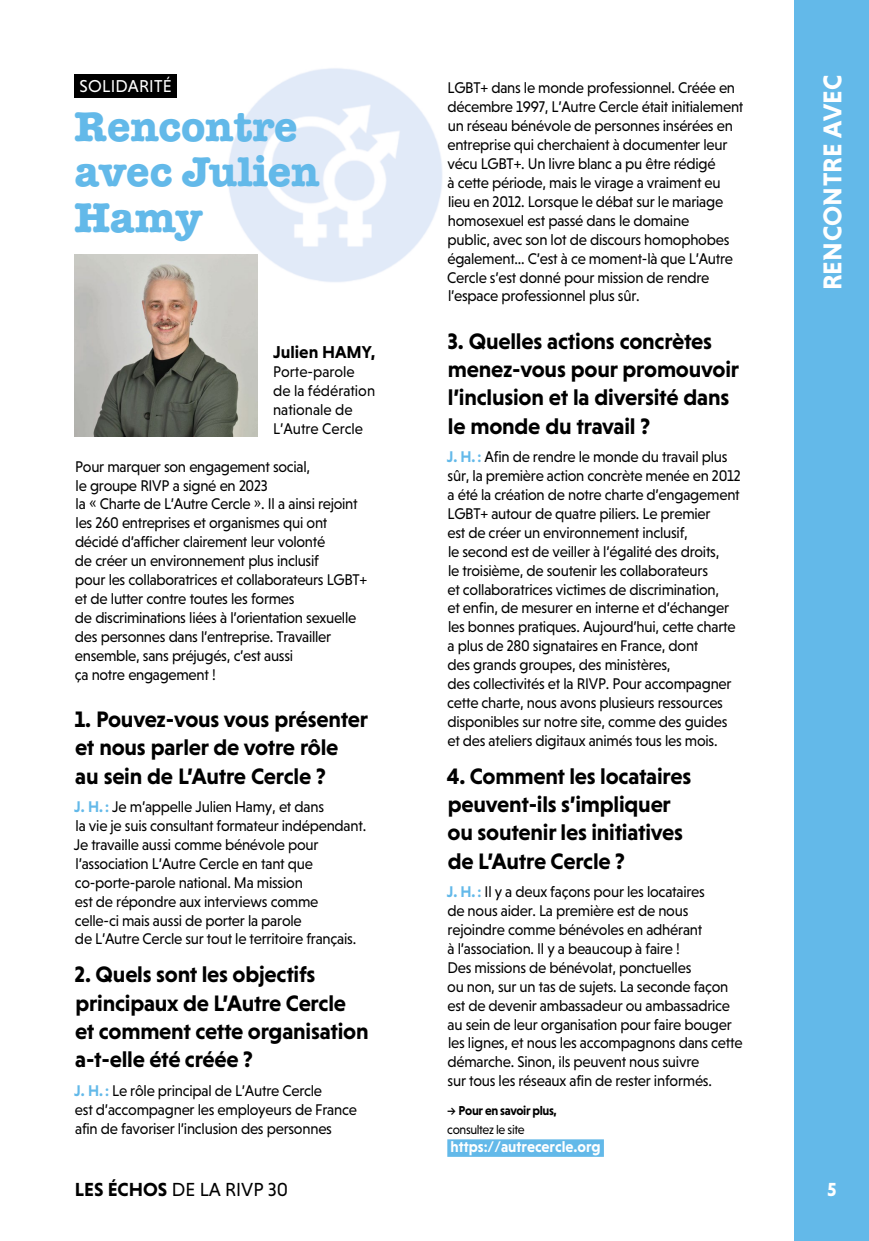
<style>
.page{position:relative;width:869px;height:1241px;background:#fff}
.page>*{position:absolute;margin:0;border:0;box-sizing:border-box;transform-origin:0 0}
.t1{font:700 42px/45.5px "American Typewriter ITC Pro";color:#63b9e9}
.t2{font:700 26.25px "Niveau Grotesk";letter-spacing:.015em;color:#fff}
.t3{font:700 22.75px/28.3px "Niveau Grotesk";letter-spacing:-.01em;color:#000}
.t4{font:19.25px "Niveau Grotesk";color:#000}
.t5{font:700 19.25px "Niveau Grotesk";color:#fff}
.t6{font:700 17.5px "Niveau Grotesk";color:#000}
.t7{font:17.5px "Niveau Grotesk";letter-spacing:.015em;color:#fff}
.t8{font:15.75px/18.9px "Niveau Grotesk";letter-spacing:-.015em;color:#000;scale:.95 1}
.t9{font:700 15.75px "Niveau Grotesk";color:#fff;scale:.95 1}
.t10{font:700 13.12px "Niveau Grotesk";letter-spacing:-.03em;color:#000;scale:.95 1}
.t11{font:13.12px "Niveau Grotesk";letter-spacing:-.03em;color:#000;scale:.95 1}
.s1{font-weight:700;color:#63b9e9}
.s2{font-weight:700}
</style>
<div class="page">
<div style="left:794px;top:0;width:74px;height:1240px;background:#63b9e9"></div>
<img style="left:157px;top:68px;width:285px;height:214px">
<div style="left:74px;top:74px;width:103px;height:23px;background:#000"></div>
<img style="left:74px;top:254px;width:184px;height:182px">
<div style="left:447px;top:1139px;width:156px;height:17px;background:#63b9e9"></div>
<p class="t7" style="left:79px;top:76px;width:94px">SOLIDARITÉ</p>
<p class="t8" style="left:447px;top:78px;width:313px">LGBT+ dans le monde professionnel. Créée en décembre 1997, L’Autre Cercle était initialement un réseau bénévole de personnes insérées en entreprise qui cherchaient à documenter leur vécu LGBT+. Un livre blanc a pu être rédigé<br>à cette période, mais le virage a vraiment eu lieu en 2012. Lorsque le débat sur le mariage homosexuel est passé dans le domaine<br>public, avec son lot de discours homophobes également... C’est à ce moment-là que L’Autre Cercle s’est donné pour mission de rendre l’espace professionnel plus sûr.</p>
<h3 class="t3" style="left:447px;top:326px;width:293px">3. Quelles actions concrètes menez-vous pour promouvoir l’inclusion et la diversité dans le monde du travail ?</h3>
<p class="t8" style="left:446px;top:447px;width:311px"><span class="s1">J. H.:</span> Afin de rendre le monde du travail plus sûr, la première action concrète menée en 2012 a été la création de notre charte d’engagement LGBT+ autour de quatre piliers. Le premier<br>est de créer un environnement inclusif,<br>le second est de veiller à l’égalité des droits,<br>le troisième, de soutenir les collaborateurs<br>et collaboratrices victimes de discrimination,<br>et enfin, de mesurer en interne et d’échanger les bonnes pratiques. Aujourd’hui, cette charte a plus de 280 signataires en France, dont<br>des grands groupes, des ministères,<br>des collectivités et la RIVP. Pour accompagner cette charte, nous avons plusieurs ressources disponibles sur notre site, comme des guides et des ateliers digitaux animés tous les mois.</p>
<h3 class="t3" style="left:446px;top:761px;width:246px">4. Comment les locataires peuvent-ils s’impliquer ou soutenir les initiatives de L’Autre Cercle ?</h3>
<p class="t8" style="left:446px;top:882px;width:313px"><span class="s1">J. H.:</span> Il y a deux façons pour les locataires<br>de nous aider. La première est de nous rejoindre comme bénévoles en adhérant<br>à l’association. Il y a beaucoup à faire !<br>Des missions de bénévolat, ponctuelles<br>ou non, sur un tas de sujets. La seconde façon est de devenir ambassadeur ou ambassadrice au sein de leur organisation pour faire bouger les lignes, et nous les accompagnons dans cette démarche. Sinon, ils peuvent nous suivre<br>sur tous les réseaux afin de rester informés.</p>
<h1 class="t1" style="left:74px;top:104px;width:247px">Rencontre avec Julien<br>Hamy</h1>
<p class="t6" style="left:273px;top:342px;width:104px">Julien HAMY,</p>
<p class="t8" style="left:273px;top:362px;width:109px">Porte-parole de la fédération nationale de<br>L’Autre Cercle</p>
<p class="t8" style="left:75px;top:456px;width:309px">Pour marquer son engagement social,<br>le groupe RIVP a signé en 2023<br>la « Charte de L’Autre Cercle ». Il a ainsi rejoint les 260 entreprises et organismes qui ont décidé d’afficher clairement leur volonté<br>de créer un environnement plus inclusif<br>pour les collaboratrices et collaborateurs LGBT+ et de lutter contre toutes les formes<br>de discriminations liées à l’orientation sexuelle des personnes dans l’entreprise. Travailler ensemble, sans préjugés, c’est aussi<br>ça notre engagement !</p>
<h3 class="t3" style="left:74px;top:704px;width:295px">1. Pouvez-vous vous présenter et nous parler de votre rôle<br>au sein de L’Autre Cercle ?</h3>
<p class="t8" style="left:74px;top:797px;width:309px"><span class="s1">J. H.:</span> Je m’appelle Julien Hamy, et dans<br>la vie je suis consultant formateur indépendant.<br>Je travaille aussi comme bénévole pour l’association L’Autre Cercle en tant que co-porte-parole national. Ma mission<br>est de répondre aux interviews comme<br>celle-ci mais aussi de porter la parole<br>de L’Autre Cercle sur tout le territoire français.</p>
<h3 class="t3" style="left:75px;top:959px;width:295px">2. Quels sont les objectifs principaux de L’Autre Cercle et comment cette organisation a-t-elle été créée ?</h3>
<p class="t8" style="left:74px;top:1080px;width:299px"><span class="s1">J. H.:</span> Le rôle principal de L’Autre Cercle<br>est d’accompagner les employeurs de France afin de favoriser l’inclusion des personnes</p>
<p class="t10" style="left:447px;top:1102px;width:117px">→ Pour en savoir plus,</p>
<p class="t11" style="left:447px;top:1121px;width:83px">consultez le site</p>
<p class="t9" style="left:450px;top:1137px;width:159px">https://autrecercle.org</p>
<h2 class="t2" style="left:817px;top:290px;width:217px;rotate:-90deg">RENCONTRE AVEC</h2>
<p class="t4" style="left:75px;top:1178px;width:214px"><span class="s2">LES ÉCHOS</span> DE LA RIVP 30</p>
<p class="t5" style="left:826px;top:1177px;width:11px">5</p>
</div>
